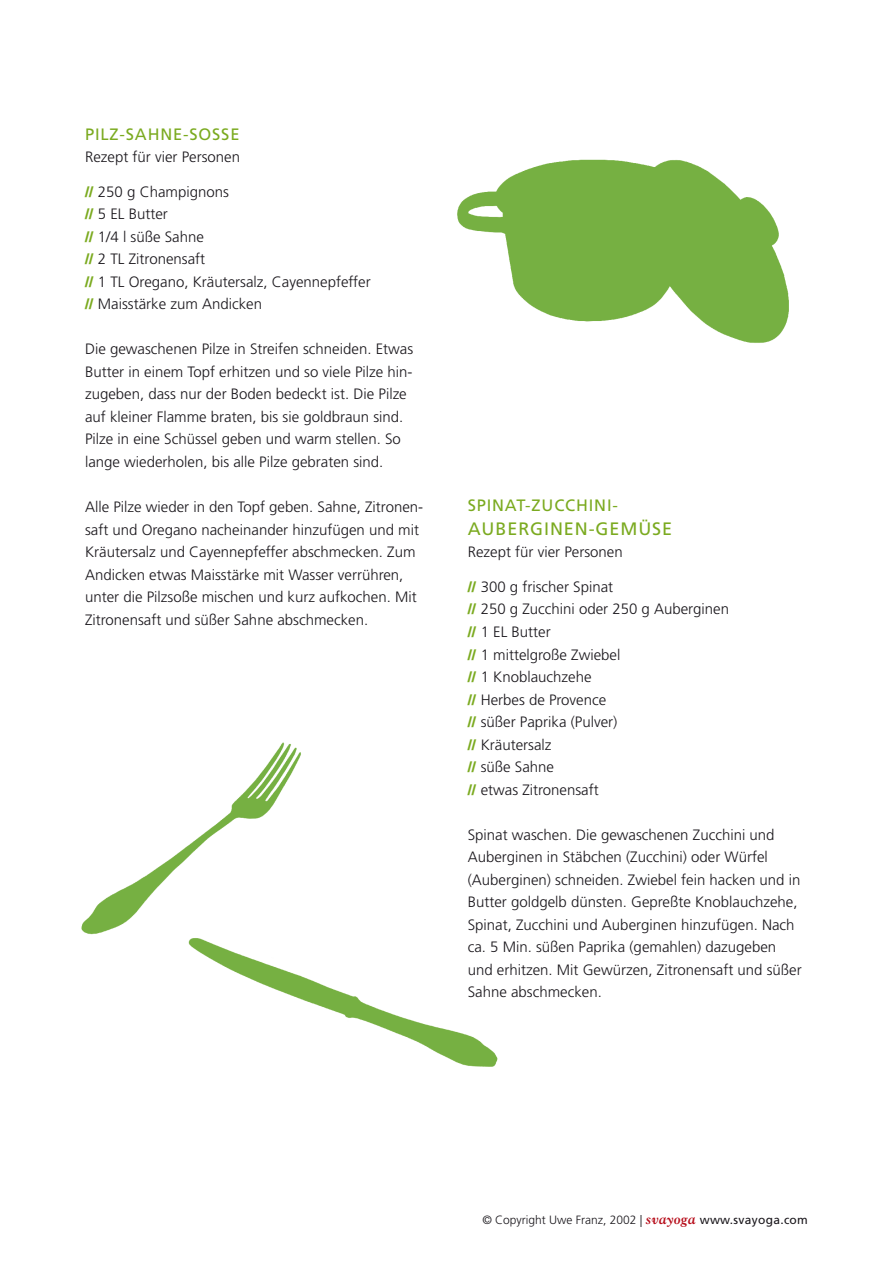
<style>
.page{position:relative;width:893px;height:1263px;background:#fff}
.page>*{position:absolute;margin:0;border:0;box-sizing:border-box;transform-origin:0 0}
.t1{font:18px "Frutiger LT";letter-spacing:.05em;color:#7baa20}
.t2{font:16.5px "Frutiger LT";letter-spacing:.05em;color:#7baa20}
.t3{font:300 15px/22.5px "Frutiger LT";color:#1a171c}
.t4{font:300 12px "Frutiger LT";color:#1a171c}
.s1{font-weight:900;color:#7baa20}
.s2{font-family:"Goudy";font-weight:700;font-style:italic;font-size:15px;color:#b7101d}
.s3{font-weight:400}
</style>
<div class="page">
<img style="left:81px;top:742px;width:220px;height:193px">
<img style="left:184px;top:928px;width:314px;height:139px">
<img style="left:457px;top:159px;width:332px;height:184px">
<p class="t2" style="left:85px;top:125px;width:156px">PILZ-SAHNE-SOSSE</p>
<p class="t3" style="left:85px;top:146px;width:157px">Rezept für vier Personen</p>
<p class="t3" style="left:85px;top:181px;width:287px"><span class="s1">//</span> 250 g Champignons<br><span class="s1">//</span> 5 EL Butter<br><span class="s1">//</span> 1/4 l süße Sahne<br><span class="s1">//</span> 2 TL Zitronensaft<br><span class="s1">//</span> 1 TL Oregano, Kräutersalz, Cayennepfeffer <span class="s1">//</span> Maisstärke zum Andicken</p>
<p class="t3" style="left:85px;top:338px;width:330px">Die gewaschenen Pilze in Streifen schneiden. Etwas Butter in einem Topf erhitzen und so viele Pilze hin&shy;zugeben, dass nur der Boden bedeckt ist. Die Pilze auf kleiner Flamme braten, bis sie goldbraun sind.<br>Pilze in eine Schüssel geben und warm stellen. So lange wiederholen, bis alle Pilze gebraten sind.</p>
<p class="t3" style="left:85px;top:496px;width:340px">Alle Pilze wieder in den Topf geben. Sahne, Zitronen&shy;saft und Oregano nacheinander hinzufügen und mit Kräutersalz und Cayennepfeffer abschmecken. Zum Andicken etwas Maisstärke mit Wasser verrühren, unter die Pilzsoße mischen und kurz aufkochen. Mit Zitronensaft und süßer Sahne abschmecken.</p>
<p class="t2" style="left:468px;top:495px;width:152px">SPINAT-ZUCCHINI-</p>
<p class="t1" style="left:468px;top:518px;width:206px">AUBERGINEN-GEMÜSE</p>
<p class="t3" style="left:468px;top:541px;width:157px">Rezept für vier Personen</p>
<p class="t3" style="left:468px;top:576px;width:263px"><span class="s1">//</span> 300 g frischer Spinat<br><span class="s1">//</span> 250 g Zucchini oder 250 g Auberginen <span class="s1">//</span> 1 EL Butter<br><span class="s1">//</span> 1 mittelgroße Zwiebel<br><span class="s1">//</span> 1 Knoblauchzehe<br><span class="s1">//</span> Herbes de Provence<br><span class="s1">//</span> süßer Paprika (Pulver)<br><span class="s1">//</span> Kräutersalz<br><span class="s1">//</span> süße Sahne<br><span class="s1">//</span> etwas Zitronensaft</p>
<p class="t3" style="left:468px;top:823px;width:335px">Spinat waschen. Die gewaschenen Zucchini und Auberginen in Stäbchen (Zucchini) oder Würfel (Auberginen) schneiden. Zwiebel fein hacken und in Butter goldgelb dünsten. Gepreßte Knoblauchzehe, Spinat, Zucchini und Auberginen hinzufügen. Nach ca. 5 Min. süßen Paprika (gemahlen) dazugeben und erhitzen. Mit Gewürzen, Zitronensaft und süßer Sahne abschmecken.</p>
<p class="t4" style="left:482px;top:1213px;width:327px">© Copyright Uwe Franz, 2002 | <span class="s2">svayoga</span> <span class="s3">www.svayoga.com</span></p>
</div>
